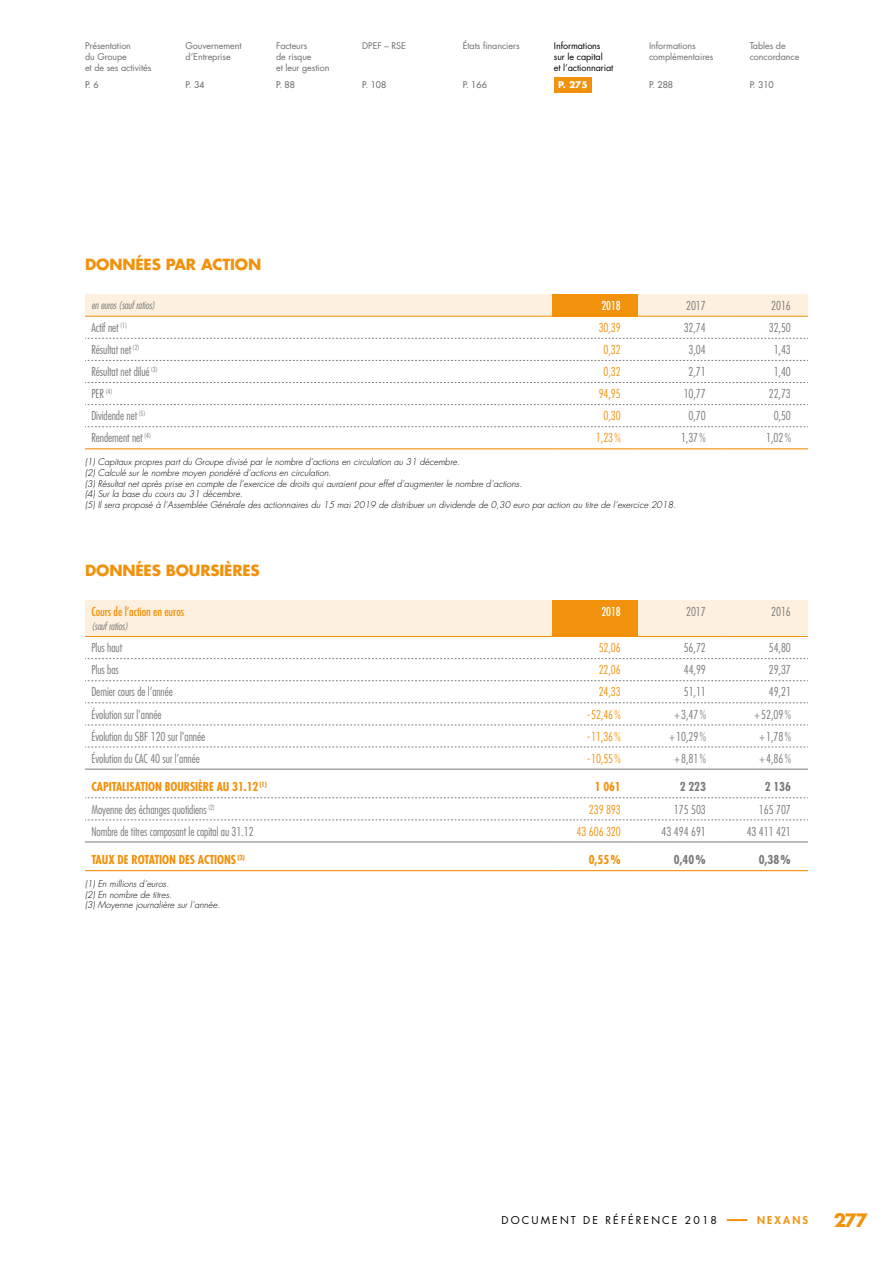
<style>
.page{position:relative;width:893px;height:1263px;background:#fff}
.page>*{position:absolute;margin:0;border:0;box-sizing:border-box;transform-origin:0 0}
.t1{font:700 18px "Futura";color:#f2910b}
.t2{font:700 15px "Futura";letter-spacing:-.01em;color:#f2910b}
.t3{font:300 condensed 12px "Futura";letter-spacing:-.005em;color:#7a7a79}
.t4{font:300 condensed 12px "Futura";letter-spacing:-.005em;color:#f2910b}
.t5{font:700 condensed 12px "Futura";letter-spacing:-.005em;color:#f2910b}
.t6{font:condensed 12px "Futura";letter-spacing:-.005em;color:#f2910b}
.t7{font:700 condensed 12px "Futura";letter-spacing:-.005em;color:#7a7a79}
.t8{font:condensed 12px "Futura";letter-spacing:-.005em;color:#fff}
.t9{font:italic 300 condensed 10.5px "Futura";letter-spacing:-.005em;color:#7a7a79}
.t10{font:10.5px "Futura";letter-spacing:.2em;color:#000}
.t11{font:800 10.5px "Futura";letter-spacing:.2em;color:#f2910b}
.t12{font:italic 300 9px/10.8px "Futura";color:#000}
.t13{font:9px/10.8px "Futura";letter-spacing:-.01em;color:#706f6f}
.t14{font:9px/10.8px "Futura";letter-spacing:-.01em;color:#000}
.t15{font:9px "Futura";color:#706f6f}
.t16{font:700 9px "Futura";color:#fff}
</style>
<div class="page">
<div style="left:554px;top:77px;width:38px;height:15px;background:#f2910b"></div>
<hr style="left:727px;top:1219px;width:20px;height:2px;background:#f2910b">
<div style="left:85px;top:294px;width:723px;height:22px;background:#fef0df"></div>
<div style="left:553px;top:294px;width:85px;height:22px;background:#f2910b"></div>
<svg style="left:85px;top:338px;width:723px;height:1px"></svg>
<svg style="left:85px;top:360px;width:723px;height:1px"></svg>
<svg style="left:85px;top:382px;width:723px;height:1px"></svg>
<svg style="left:85px;top:404px;width:723px;height:1px"></svg>
<hr style="left:85px;top:316px;width:468px;height:1px;background:#f2910b">
<hr style="left:553px;top:316px;width:85px;height:1px;background:#f2910b">
<hr style="left:638px;top:316px;width:85px;height:1px;background:#f2910b">
<hr style="left:723px;top:316px;width:85px;height:1px;background:#f2910b">
<hr style="left:85px;top:448px;width:468px;height:1px;background:#f2910b">
<hr style="left:553px;top:448px;width:85px;height:1px;background:#f2910b">
<hr style="left:638px;top:448px;width:85px;height:1px;background:#f2910b">
<hr style="left:723px;top:448px;width:85px;height:1px;background:#f2910b">
<svg style="left:85px;top:426px;width:723px;height:1px"></svg>
<div style="left:85px;top:600px;width:723px;height:36px;background:#fef0df"></div>
<div style="left:553px;top:600px;width:85px;height:36px;background:#f2910b"></div>
<svg style="left:85px;top:658px;width:723px;height:1px"></svg>
<svg style="left:85px;top:680px;width:723px;height:1px"></svg>
<svg style="left:85px;top:702px;width:723px;height:1px"></svg>
<svg style="left:85px;top:725px;width:723px;height:1px"></svg>
<svg style="left:85px;top:747px;width:723px;height:1px"></svg>
<svg style="left:85px;top:797px;width:723px;height:1px"></svg>
<svg style="left:85px;top:820px;width:723px;height:1px"></svg>
<hr style="left:85px;top:769px;width:468px;height:1px;background:#7a7a79">
<hr style="left:553px;top:769px;width:85px;height:1px;background:#7a7a79">
<hr style="left:638px;top:769px;width:85px;height:1px;background:#7a7a79">
<hr style="left:723px;top:769px;width:85px;height:1px;background:#7a7a79">
<hr style="left:85px;top:842px;width:468px;height:1px;background:#7a7a79">
<hr style="left:553px;top:842px;width:85px;height:1px;background:#7a7a79">
<hr style="left:638px;top:842px;width:85px;height:1px;background:#7a7a79">
<hr style="left:723px;top:842px;width:85px;height:1px;background:#7a7a79">
<hr style="left:85px;top:636px;width:468px;height:1px;background:#f2910b">
<hr style="left:553px;top:636px;width:85px;height:1px;background:#f2910b">
<hr style="left:638px;top:636px;width:85px;height:1px;background:#f2910b">
<hr style="left:723px;top:636px;width:85px;height:1px;background:#f2910b">
<hr style="left:85px;top:870px;width:468px;height:1px;background:#f2910b">
<hr style="left:553px;top:870px;width:85px;height:1px;background:#f2910b">
<hr style="left:638px;top:870px;width:85px;height:1px;background:#f2910b">
<hr style="left:723px;top:870px;width:85px;height:1px;background:#f2910b">
<p class="t13" style="left:85px;top:41px;width:68px">Présentation<br>du Groupe<br>et de ses activités</p>
<p class="t15" style="left:85px;top:79px;width:15px">P. 6</p>
<p class="t13" style="left:186px;top:41px;width:57px">Gouvernement d’Entreprise</p>
<p class="t15" style="left:186px;top:79px;width:20px">P. 34</p>
<p class="t13" style="left:276px;top:41px;width:55px">Facteurs<br>de risque<br>et leur gestion</p>
<p class="t15" style="left:276px;top:79px;width:20px">P. 88</p>
<p class="t13" style="left:362px;top:41px;width:45px">DPEF – RSE</p>
<p class="t15" style="left:362px;top:79px;width:26px">P. 108</p>
<p class="t13" style="left:463px;top:41px;width:58px">États financiers</p>
<p class="t15" style="left:463px;top:79px;width:26px">P. 166</p>
<p class="t14" style="left:554px;top:41px;width:61px">Informations sur le capital<br>et l’actionnariat</p>
<p class="t16" style="left:558px;top:79px;width:31px">P. 275</p>
<p class="t13" style="left:649px;top:41px;width:66px">Informations complémentaires</p>
<p class="t15" style="left:649px;top:79px;width:26px">P. 288</p>
<p class="t13" style="left:750px;top:41px;width:51px">Tables de concordance</p>
<p class="t15" style="left:750px;top:79px;width:26px">P. 310</p>
<h2 class="t2" style="left:85px;top:254px;width:178px">DONNÉES PAR ACTION</h2>
<p class="t9" style="left:91px;top:298px;width:65px">en euros (sauf ratios)</p>
<h3 class="t8" style="left:601px;top:298px;width:21px">2018</h3>
<h3 class="t3" style="left:686px;top:298px;width:21px">2017</h3>
<h3 class="t3" style="left:771px;top:298px;width:21px">2016</h3>
<h3 class="t3" style="left:91px;top:320px;width:37px">Actif net <sup>(1)</sup></h3>
<h3 class="t4" style="left:599px;top:320px;width:24px">30,39</h3>
<h3 class="t3" style="left:684px;top:320px;width:24px">32,74</h3>
<h3 class="t3" style="left:769px;top:320px;width:24px">32,50</h3>
<h3 class="t3" style="left:91px;top:342px;width:50px">Résultat net <sup>(2)</sup></h3>
<h3 class="t4" style="left:604px;top:342px;width:19px">0,32</h3>
<h3 class="t3" style="left:689px;top:342px;width:19px">3,04</h3>
<h3 class="t3" style="left:774px;top:342px;width:19px">1,43</h3>
<h3 class="t3" style="left:91px;top:365px;width:68px">Résultat net dilué <sup>(3)</sup></h3>
<h3 class="t4" style="left:604px;top:365px;width:19px">0,32</h3>
<h3 class="t3" style="left:689px;top:365px;width:19px">2,71</h3>
<h3 class="t3" style="left:774px;top:365px;width:19px">1,40</h3>
<h3 class="t3" style="left:91px;top:387px;width:23px">PER <sup>(4)</sup></h3>
<h3 class="t4" style="left:599px;top:387px;width:24px">94,95</h3>
<h3 class="t3" style="left:684px;top:387px;width:24px">10,77</h3>
<h3 class="t3" style="left:769px;top:387px;width:24px">22,73</h3>
<h3 class="t3" style="left:91px;top:409px;width:56px">Dividende net <sup>(5)</sup></h3>
<h3 class="t4" style="left:604px;top:409px;width:19px">0,30</h3>
<h3 class="t3" style="left:689px;top:409px;width:19px">0,70</h3>
<h3 class="t3" style="left:774px;top:409px;width:19px">0,50</h3>
<h3 class="t3" style="left:91px;top:431px;width:61px">Rendement net <sup>(4)</sup></h3>
<h3 class="t4" style="left:596px;top:431px;width:26px">1,23%</h3>
<h3 class="t3" style="left:681px;top:431px;width:26px">1,37%</h3>
<h3 class="t3" style="left:766px;top:431px;width:26px">1,02%</h3>
<p class="t12" style="left:85px;top:457px;width:593px">(1) Capitaux propres part du Groupe divisé par le nombre d’actions en circulation au 31 décembre.<br>(2) Calculé sur le nombre moyen pondéré d’actions en circulation.<br>(3) Résultat net après prise en compte de l’exercice de droits qui auraient pour effet d’augmenter le nombre d’actions.<br>(4) Sur la base du cours au 31 décembre.<br>(5) Il sera proposé à l’Assemblée Générale des actionnaires du 15 mai 2019 de distribuer un dividende de 0,30 euro par action au titre de l’exercice 2018.</p>
<h2 class="t2" style="left:85px;top:560px;width:176px">DONNÉES BOURSIÈRES</h2>
<h3 class="t6" style="left:91px;top:604px;width:94px">Cours de l’action en euros</h3>
<p class="t9" style="left:91px;top:620px;width:38px">(sauf ratios)</p>
<h3 class="t8" style="left:601px;top:604px;width:21px">2018</h3>
<h3 class="t3" style="left:686px;top:604px;width:21px">2017</h3>
<h3 class="t3" style="left:771px;top:604px;width:21px">2016</h3>
<h3 class="t3" style="left:91px;top:641px;width:32px">Plus haut</h3>
<h3 class="t4" style="left:599px;top:641px;width:24px">52,06</h3>
<h3 class="t3" style="left:684px;top:641px;width:24px">56,72</h3>
<h3 class="t3" style="left:769px;top:641px;width:24px">54,80</h3>
<h3 class="t3" style="left:91px;top:663px;width:29px">Plus bas</h3>
<h3 class="t4" style="left:599px;top:663px;width:24px">22,06</h3>
<h3 class="t3" style="left:684px;top:663px;width:24px">44,99</h3>
<h3 class="t3" style="left:769px;top:663px;width:24px">29,37</h3>
<h3 class="t3" style="left:91px;top:685px;width:83px">Dernier cours de l’année</h3>
<h3 class="t4" style="left:599px;top:685px;width:24px">24,33</h3>
<h3 class="t3" style="left:684px;top:685px;width:24px">51,11</h3>
<h3 class="t3" style="left:769px;top:685px;width:24px">49,21</h3>
<h3 class="t3" style="left:91px;top:707px;width:72px">Évolution sur l'année</h3>
<h3 class="t4" style="left:588px;top:707px;width:35px">- 52,46%</h3>
<h3 class="t3" style="left:674px;top:707px;width:33px">+ 3,47%</h3>
<h3 class="t3" style="left:754px;top:707px;width:38px">+ 52,09%</h3>
<h3 class="t3" style="left:91px;top:729px;width:115px">Évolution du SBF 120 sur l'année</h3>
<h3 class="t4" style="left:588px;top:729px;width:35px">- 11,36%</h3>
<h3 class="t3" style="left:669px;top:729px;width:38px">+ 10,29%</h3>
<h3 class="t3" style="left:759px;top:729px;width:33px">+ 1,78%</h3>
<h3 class="t3" style="left:91px;top:751px;width:110px">Évolution du CAC 40 sur l’année</h3>
<h3 class="t4" style="left:588px;top:751px;width:35px">- 10,55%</h3>
<h3 class="t3" style="left:674px;top:751px;width:33px">+ 8,81%</h3>
<h3 class="t3" style="left:759px;top:751px;width:33px">+ 4,86%</h3>
<h3 class="t5" style="left:91px;top:779px;width:177px">CAPITALISATION BOURSIÈRE AU 31.12 <sup>(1)</sup></h3>
<h3 class="t5" style="left:595px;top:779px;width:28px">1 061</h3>
<h3 class="t7" style="left:680px;top:779px;width:28px">2 223</h3>
<h3 class="t7" style="left:765px;top:779px;width:28px">2 136</h3>
<h3 class="t3" style="left:91px;top:802px;width:125px">Moyenne des échanges quotidiens <sup>(2)</sup></h3>
<h3 class="t4" style="left:589px;top:802px;width:34px">239 893</h3>
<h3 class="t3" style="left:674px;top:802px;width:34px">175 503</h3>
<h3 class="t3" style="left:759px;top:802px;width:34px">165 707</h3>
<h3 class="t3" style="left:91px;top:824px;width:164px">Nombre de titres composant le capital au 31.12</h3>
<h3 class="t4" style="left:577px;top:824px;width:46px">43 606 320</h3>
<h3 class="t3" style="left:662px;top:824px;width:46px">43 494 691</h3>
<h3 class="t3" style="left:747px;top:824px;width:46px">43 411 421</h3>
<h3 class="t5" style="left:91px;top:852px;width:155px">TAUX DE ROTATION DES ACTIONS <sup>(3)</sup></h3>
<h3 class="t5" style="left:589px;top:852px;width:33px">0,55%</h3>
<h3 class="t7" style="left:674px;top:852px;width:33px">0,40%</h3>
<h3 class="t7" style="left:759px;top:852px;width:33px">0,38%</h3>
<p class="t12" style="left:85px;top:878px;width:137px">(1) En millions d’euros.<br>(2) En nombre de titres.<br>(3) Moyenne journalière sur l’année.</p>
<p class="t10" style="left:501px;top:1214px;width:217px">DOCUMENT DE RÉFÉRENCE 2018</p>
<p class="t11" style="left:757px;top:1214px;width:52px">NEXANS</p>
<h1 class="t1" style="left:834px;top:1209px;width:36px">277</h1>
</div>
